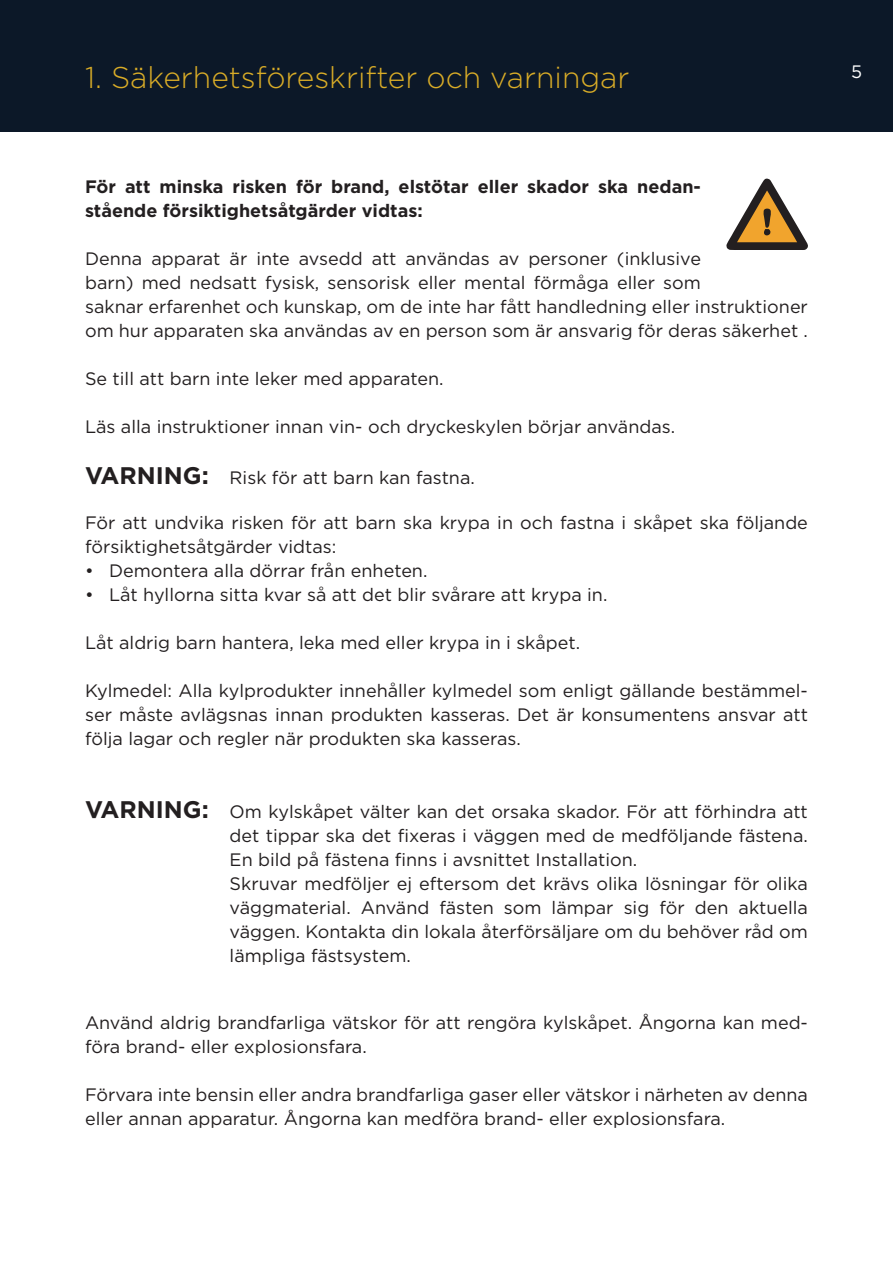
<style>
.page{position:relative;width:893px;height:1263px;background:#fff}
.page>*{position:absolute;margin:0;border:0;box-sizing:border-box;transform-origin:0 0}
.Sidetittel{font:300 30px "Gotham";color:#d9ac27}
.t1{font:700 24px "Gotham";color:#231f20}
.Punktliste{font:18px/24px "Gotham";color:#231f20}
.Brødtekst{font:700 18px/24px "Gotham";color:#231f20}
.t2{font:18px "Gotham";color:#fff}
</style>
<div class="page">
<div style="left:0;top:0;width:893px;height:132px;background:#0c1828"></div>
<svg style="left:726px;top:178px;width:82px;height:72px"></svg>
<p class="Sidetittel" style="left:85px;top:58px;width:546px">1. Säkerhetsföreskrifter och varningar</p>
<p class="Brødtekst" style="left:85px;top:175px;width:617px">För att minska risken för brand, elstötar eller skador ska nedan&shy;stående försiktighetsåtgärder vidtas:</p>
<p class="Punktliste" style="left:85px;top:246px;width:724px">Denna apparat är inte avsedd att användas av personer (inklusive<br>barn) med nedsatt fysisk, sensorisk eller mental förmåga eller som<br>saknar erfarenhet och kunskap, om de inte har fått handledning eller instruktioner om hur apparaten ska användas av en person som är ansvarig för deras säkerhet .</p>
<p class="Punktliste" style="left:85px;top:366px;width:360px">Se till att barn inte leker med apparaten.</p>
<p class="Punktliste" style="left:85px;top:414px;width:592px">Läs alla instruktioner innan vin- och dryckeskylen börjar användas.</p>
<p class="t1" style="left:85px;top:459px;width:125px">VARNING:</p>
<p class="Punktliste" style="left:230px;top:465px;width:247px">Risk för att barn kan fastna.</p>
<p class="Punktliste" style="left:85px;top:510px;width:724px">För att undvika risken för att barn ska krypa in och fastna i skåpet ska följande försiktighetsåtgärder vidtas:</p>
<p class="Punktliste" style="left:85px;top:558px;width:344px">• Demontera alla dörrar från enheten.</p>
<p class="Punktliste" style="left:85px;top:582px;width:524px">• Låt hyllorna sitta kvar så att det blir svårare att krypa in.</p>
<p class="Punktliste" style="left:85px;top:630px;width:497px">Låt aldrig barn hantera, leka med eller krypa in i skåpet.</p>
<p class="Punktliste" style="left:85px;top:678px;width:724px;text-align:justify">Kylmedel: Alla kylprodukter innehåller kylmedel som enligt gällande bestämmel&shy;ser måste avlägsnas innan produkten kasseras. Det är konsumentens ansvar att följa lagar och regler när produkten ska kasseras.</p>
<p class="t1" style="left:85px;top:793px;width:125px">VARNING:</p>
<p class="Punktliste" style="left:230px;top:799px;width:580px;text-align:justify">Om kylskåpet välter kan det orsaka skador. För att förhindra att det tippar ska det fixeras i väggen med de medföljande fästena.<br>En bild på fästena finns i avsnittet Installation.</p>
<p class="Punktliste" style="left:230px;top:871px;width:580px;text-align:justify">Skruvar medföljer ej eftersom det krävs olika lösningar för olika väggmaterial. Använd fästen som lämpar sig för den aktuella väggen. Kontakta din lokala återförsäljare om du behöver råd om lämpliga fästsystem.</p>
<p class="Punktliste" style="left:85px;top:1010px;width:724px">Använd aldrig brandfarliga vätskor för att rengöra kylskåpet. Ångorna kan med&shy;föra brand- eller explosionsfara.</p>
<p class="Punktliste" style="left:85px;top:1082px;width:724px">Förvara inte bensin eller andra brandfarliga gaser eller vätskor i närheten av denna eller annan apparatur. Ångorna kan medföra brand- eller explosionsfara.</p>
<p class="t2" style="left:851px;top:60px;width:13px">5</p>
</div>
